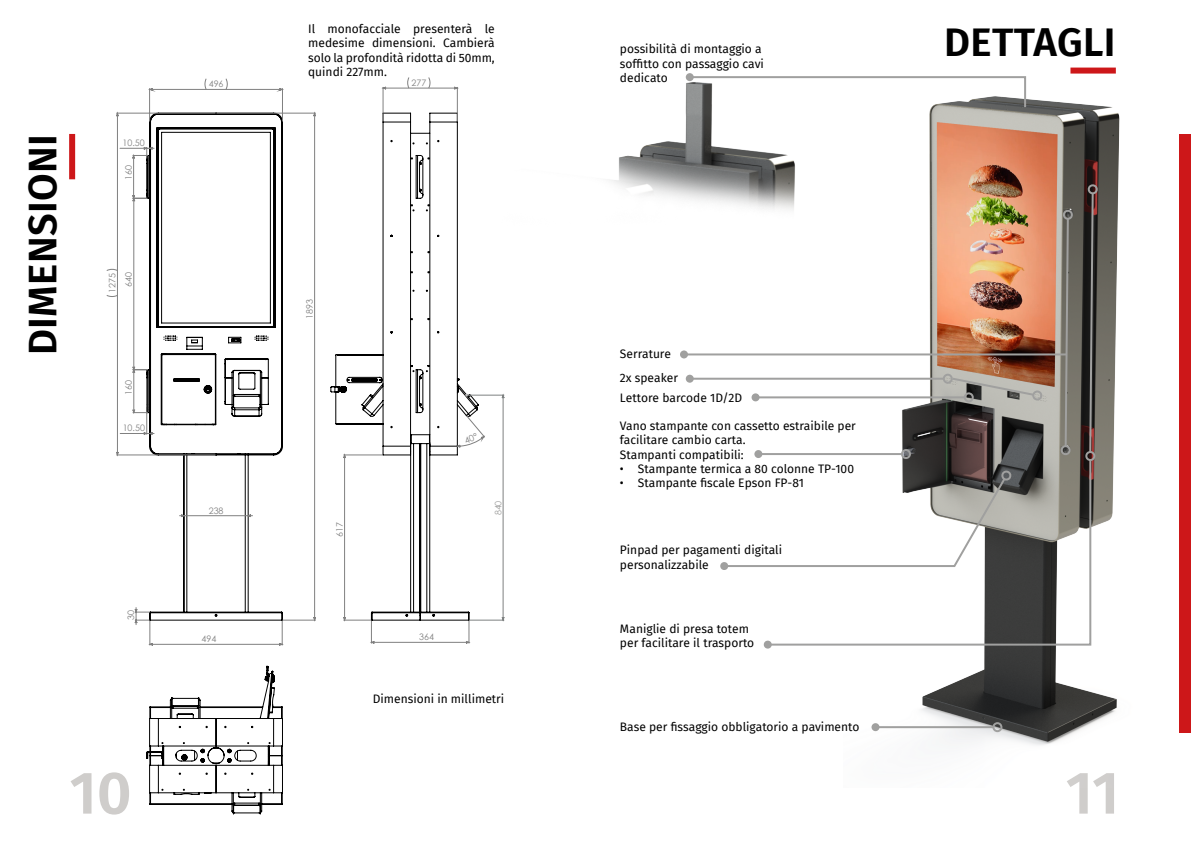
<style>
.page{position:relative;width:1191px;height:842px;background:#fff}
.page>*{position:absolute;margin:0;border:0;box-sizing:border-box;transform-origin:0 0}
.t1{font:600 60px "Fira Sans";color:#cfcdcb}
.t2{font:600 40px "Fira Sans";letter-spacing:.01em;color:#000}
.t3{font:12px/14.4px "Fira Sans";color:#000}
.t4{font:9px "Century Gothic";color:#a0a09f}
.t5{font:8.9px "Century Gothic";color:#808080}
</style>
<div class="page">
<img style="left:843px;top:67px;width:348px;height:678px">
<div style="left:69px;top:134px;width:6px;height:45px;background:#cd1719"></div>
<div style="left:1179px;top:134px;width:12px;height:598px;background:#cd1719"></div>
<hr style="left:690px;top:378px;width:253px;height:2px;background:#a0a09f">
<div style="left:942px;top:374px;width:10px;height:10px;border:2px solid #a0a09f;border-radius:50%"></div>
<div style="left:686px;top:375px;width:8px;height:8px;background:#a0a09f;border-radius:50%"></div>
<hr style="left:684px;top:353px;width:382px;height:2px;background:#a0a09f">
<div style="left:680px;top:350px;width:8px;height:8px;background:#a0a09f;border-radius:50%"></div>
<svg style="left:847px;top:75px;width:180px;height:34px"></svg>
<svg style="left:950px;top:376px;width:85px;height:21px;background:#a49e96"></svg>
<div style="left:1032px;top:390px;width:10px;height:10px;border:2px solid #a0a09f;border-radius:50%"></div>
<hr style="left:755px;top:396px;width:209px;height:2px;background:#a0a09f">
<div style="left:963px;top:392px;width:10px;height:10px;border:2px solid #a0a09f;border-radius:50%"></div>
<div style="left:751px;top:393px;width:8px;height:8px;background:#a0a09f;border-radius:50%"></div>
<hr style="left:875px;top:726px;width:118px;height:2px;background:#a0a09f">
<div style="left:992px;top:722px;width:10px;height:10px;border:2px solid #a0a09f;border-radius:50%"></div>
<div style="left:871px;top:723px;width:8px;height:8px;background:#a0a09f;border-radius:50%"></div>
<svg style="left:720px;top:562px;width:45px;height:8px"></svg>
<svg style="left:765px;top:458px;width:327px;height:189px"></svg>
<svg style="left:763px;top:640px;width:9px;height:9px"></svg>
<svg style="left:1084px;top:182px;width:16px;height:281px;background:#453f3c"></svg>
<svg style="left:1060px;top:208px;width:15px;height:249px;background:#7d7a72"></svg>
<hr style="left:758px;top:453px;width:144px;height:2px;background:#a0a09f">
<div style="left:901px;top:449px;width:10px;height:10px;border:2px solid #a0a09f;border-radius:50%"></div>
<div style="left:754px;top:450px;width:8px;height:8px;background:#a0a09f;border-radius:50%"></div>
<svg style="left:146px;top:745px;width:137px;height:69px"></svg>
<svg style="left:149px;top:77px;width:306px;height:668px"></svg>
<svg style="left:116px;top:87px;width:355px;height:559px"></svg>
<svg style="left:144px;top:88px;width:138px;height:25px"></svg>
<svg style="left:371px;top:87px;width:98px;height:556px"></svg>
<svg style="left:150px;top:643px;width:132px;height:2px"></svg>
<svg style="left:106px;top:113px;width:12px;height:342px"></svg>
<svg style="left:133px;top:155px;width:212px;height:465px"></svg>
<svg style="left:133px;top:198px;width:2px;height:172px"></svg>
<svg style="left:135px;top:113px;width:180px;height:510px"></svg>
<img style="left:610px;top:67px;width:237px;height:166px">
<div style="left:1070px;top:68px;width:45px;height:6px;background:#cd1719"></div>
<svg style="left:457px;top:393px;width:48px;height:229px"></svg>
<p class="t5" style="left:209px;top:78px;width:16px">496</p>
<p class="t3" style="left:308px;top:21px;width:188px;text-align:justify">Il monofacciale presenterà le medesime dimensioni. Cambierà solo la profondità ridotta di 50mm, quindi 227mm.</p>
<p class="t5" style="left:411px;top:77px;width:16px">277</p>
<p class="t3" style="left:620px;top:41px;width:145px">possibilità di montaggio a soffitto con passaggio cavi dedicato</p>
<h2 class="t2" style="left:944px;top:9px;width:173px">DETTAGLI</h2>
<h2 class="t2" style="left:10px;top:355px;width:223px;rotate:-90deg">DIMENSIONI</h2>
<p class="t5" style="left:122px;top:137px;width:24px">10.50</p>
<p class="t5" style="left:122px;top:180px;width:16px;rotate:-90deg">160</p>
<p class="t5" style="left:106px;top:293px;width:21px;rotate:-90deg">1275</p>
<p class="t5" style="left:122px;top:287px;width:16px;rotate:-90deg">640</p>
<p class="t5" style="left:122px;top:395px;width:16px;rotate:-90deg">160</p>
<p class="t5" style="left:123px;top:422px;width:24px">10.50</p>
<p class="t5" style="left:125px;top:620px;width:11px;rotate:-90deg">30</p>
<p class="t5" style="left:209px;top:504px;width:16px">238</p>
<p class="t5" style="left:201px;top:633px;width:16px">494</p>
<p class="t5" style="left:303px;top:319px;width:21px;rotate:-90deg">1893</p>
<p class="t5" style="left:333px;top:537px;width:16px;rotate:-90deg">617</p>
<p class="t5" style="left:419px;top:631px;width:16px">364</p>
<p class="t4" style="left:492px;top:515px;width:16px;rotate:-90deg">840</p>
<p class="t3" style="left:620px;top:347px;width:53px">Serrature</p>
<p class="t3" style="left:620px;top:390px;width:124px">Lettore barcode 1D/2D</p>
<p class="t3" style="left:620px;top:370px;width:60px">2x speaker</p>
<p class="t3" style="left:620px;top:418px;width:237px">Vano stampante con cassetto estraibile per facilitare cambio carta.<br>Stampanti compatibili:</p>
<p class="t3" style="left:620px;top:461px;width:235px">• Stampante termica a 80 colonne TP-100</p>
<p class="t3" style="left:620px;top:476px;width:186px">• Stampante fiscale Epson FP-81</p>
<p class="t3" style="left:620px;top:543px;width:164px">Pinpad per pagamenti digitali personalizzabile</p>
<p class="t3" style="left:620px;top:621px;width:136px">Maniglie di presa totem per facilitare il trasporto</p>
<p class="t3" style="left:373px;top:691px;width:133px">Dimensioni in millimetri</p>
<p class="t3" style="left:620px;top:720px;width:241px">Base per fissaggio obbligatorio a pavimento</p>
<h1 class="t1" style="left:69px;top:743px;width:64px">10</h1>
<h1 class="t1" style="left:1065px;top:743px;width:55px">11</h1>
</div>
